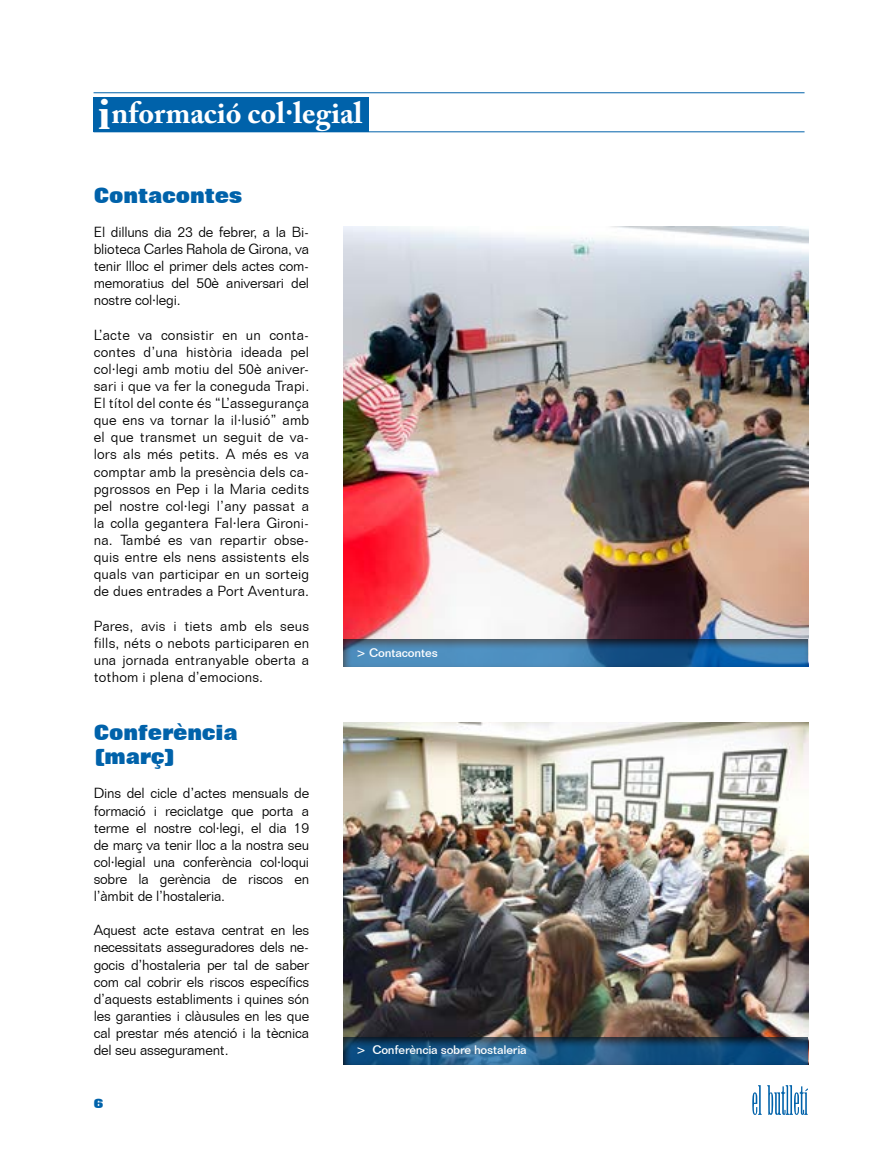
<style>
.page{position:relative;width:893px;height:1149px;background:#fff}
.page>*{position:absolute;margin:0;border:0;box-sizing:border-box;transform-origin:0 0}
.t1{font:700 43.95px "Times";color:#fff}
.t2{font:700 30px "Adobe Caslon Pro";color:#fff}
.t3{font:800 21px/24px "Folio BT";letter-spacing:-.01em;color:#0062aa}
.t4{font:300 14.25px/17.1px "Folio BT";letter-spacing:-.015em;color:#000;text-align:justify}
.t5{font:800 13.5px "Folio BT";color:#0062aa}
.t6{font:500 12px "Folio BT";letter-spacing:-.02em;color:#fff}
</style>
<div class="page">
<img style="left:343px;top:226px;width:465px;height:411px">
<svg style="left:752px;top:1085px;width:56px;height:29px"></svg>
<img style="left:343px;top:722px;width:465px;height:313px">
<div style="left:94px;top:97px;width:275px;height:35px;background:#0062aa"></div>
<hr style="left:94px;top:92px;width:711px;height:1px;background:#0062aa">
<hr style="left:94px;top:131px;width:711px;height:1px;background:#0062aa">
<div style="left:343px;top:637px;width:467px;height:29px;background:#000;opacity:.93"></div>
<div style="left:343px;top:1035px;width:467px;height:29px;background:#000;opacity:.93"></div>
<h1 class="t1" style="left:98px;top:72px;width:14px">i</h1>
<h2 class="t2" style="left:112px;top:95px;width:252px">nformació col·legial</h2>
<h3 class="t3" style="left:94px;top:183px;width:150px">Contacontes</h3>
<p class="t4" style="left:94px;top:223px;width:217px">El dilluns dia 23 de febrer, a la Bi&shy;blioteca Carles Rahola de Girona, va tenir llloc el primer dels actes com&shy;memoratius del 50è aniversari del nostre col·legi.</p>
<p class="t4" style="left:94px;top:326px;width:217px">L’acte va consistir en un conta&shy;contes d’una història ideada pel col·legi amb motiu del 50è aniver&shy;sari i que va fer la coneguda Trapi.<br>El títol del conte és “L’assegurança que ens va tornar la il·lusió” amb el que transmet un seguit de va&shy;lors als més petits. A més es va comptar amb la presència dels ca&shy;pgrossos en Pep i la Maria cedits pel nostre col·legi l’any passat a la colla gegantera Fal·lera Gironi&shy;na. També es van repartir obse&shy;quis entre els nens assistents els quals van participar en un sorteig de dues entrades a Port Aventura.</p>
<p class="t4" style="left:94px;top:616px;width:217px">Pares, avis i tiets amb els seus fills, néts o nebots participaren en una jornada entranyable oberta a tothom i plena d’emocions.</p>
<h3 class="t3" style="left:94px;top:720px;width:145px">Conferència (març)</h3>
<p class="t4" style="left:94px;top:784px;width:217px">Dins del cicle d’actes mensuals de formació i reciclatge que porta a terme el nostre col·legi, el dia 19 de març va tenir lloc a la nostra seu col·legial una conferència col·loqui sobre la gerència de riscos en l’àmbit de l’hostaleria.</p>
<p class="t4" style="left:94px;top:921px;width:217px">Aquest acte estava centrat en les necessitats asseguradores dels ne&shy;gocis d’hostaleria per tal de saber com cal cobrir els riscos específics d’aquests establiments i quines són les garanties i clàusules en les que cal prestar més atenció i la tècnica del seu assegurament.</p>
<p class="t5" style="left:94px;top:1094px;width:11px">6</p>
<p class="t6" style="left:356px;top:644px;width:83px">&gt; Contacontes</p>
<p class="t6" style="left:356px;top:1042px;width:172px">&gt; Conferència sobre hostaleria</p>
</div>
